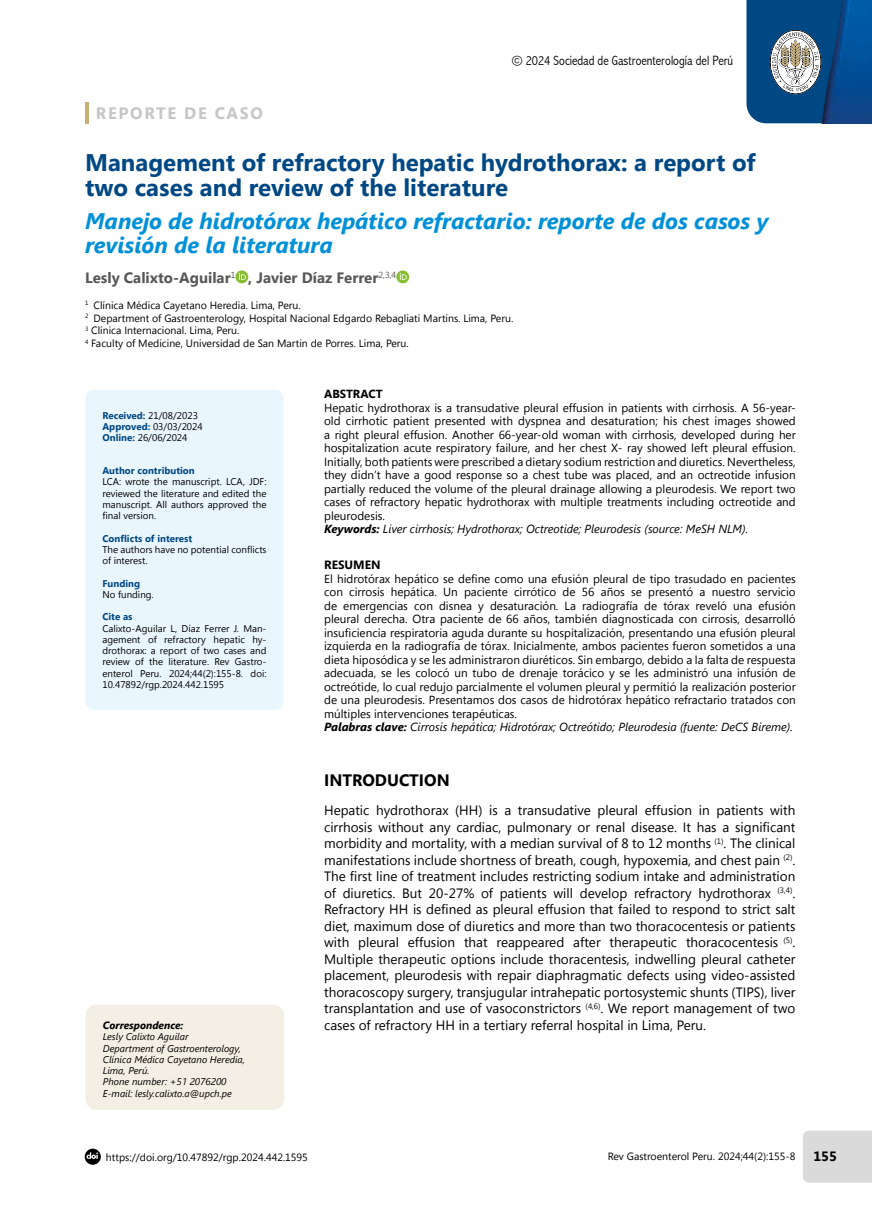
<style>
.page{position:relative;width:872px;height:1212px;background:#fff}
.page>*{position:absolute;margin:0;border:0;box-sizing:border-box;transform-origin:0 0}
.t1{font:700 24px/25.5px "Segoe UI";color:#004884}
.t2{font:italic 700 22.5px/24px "Segoe UI";color:#0090d7}
.t3{font:700 16.5px "Segoe UI";letter-spacing:.1em;color:#c6c6c6}
.t4{font:700 16.5px "Segoe UI";color:#000}
.t5{font:700 15px "Segoe UI";color:#575756}
.t6{font:13.5px/16.5px "Segoe UI";color:#000;text-align:justify}
.t7{font:300 condensed 13.5px "Abadi";color:#000}
.t8{font:700 13.5px "Segoe UI";color:#000}
.t9{font:700 12px "Segoe UI";color:#000}
.t10{font:11.7px/13.5px "Segoe UI";color:#000}
.t11{font:700 11.7px "Segoe UI";color:#000}
.t12{font:10.5px/12.8px "Segoe UI";color:#000}
.t13{font:italic 700 10.5px "Segoe UI";color:#000}
.t14{font:9.75px/11.2px "Segoe UI";color:#000}
.t15{font:italic 9.75px/11.2px "Segoe UI";color:#000}
.t16{font:700 9.75px "Segoe UI";color:#004884}
.s1{font-weight:700;color:#004884}
.s2{font-weight:700;font-style:italic}
.s3{font-style:italic}
</style>
<div class="page">
<svg style="left:85px;top:1148px;width:16px;height:17px"></svg>
<div style="left:803px;top:1130px;width:69px;height:52px;background:#dadada"></div>
<svg style="left:746px;top:0;width:66px;height:123px;background:#3c6d95"></svg>
<img style="left:812px;top:0;width:60px;height:123px">
<hr style="left:85px;top:102px;width:3px;height:22px;background:#c9af76">
<svg style="left:235px;top:270px;width:13px;height:13px"></svg>
<svg style="left:239px;top:273px;width:7px;height:7px"></svg>
<svg style="left:396px;top:270px;width:13px;height:13px"></svg>
<svg style="left:400px;top:273px;width:7px;height:7px"></svg>
<div style="left:85px;top:390px;width:198px;height:320px;background:#eaf6fe;border-radius:9px"></div>
<div style="left:85px;top:1005px;width:199px;height:105px;background:#f4efe4;border-radius:11px"></div>
<h3 class="t3" style="left:96px;top:102px;width:168px">REPORTE DE CASO</h3>
<p class="t7" style="left:512px;top:52px;width:223px">© 2024 Sociedad de Gastroenterología del Perú</p>
<h1 class="t1" style="left:85px;top:148px;width:672px">Management of refractory hepatic hydrothorax: a report of two cases and review of the literature</h1>
<h2 class="t2" style="left:85px;top:205px;width:685px">Manejo de hidrotórax hepático refractario: reporte de dos casos y revisión de la literatura</h2>
<p class="t5" style="left:85px;top:267px;width:313px">Lesly Calixto-Aguilar<sup>1</sup> , Javier Díaz Ferrer<sup>2,3,4</sup></p>
<p class="t12" style="left:85px;top:298px;width:430px"><sup>1</sup> Clínica Médica Cayetano Heredia. Lima, Peru.<br><sup>2</sup> Department of Gastroenterology, Hospital Nacional Edgardo Rebagliati Martins. Lima, Peru.<br><sup>3</sup> Clínica Internacional. Lima, Peru.<br><sup>4</sup> Faculty of Medicine, Universidad de San Martin de Porres. Lima, Peru.</p>
<p class="t14" style="left:102px;top:409px;width:102px"><span class="s1">Received:</span> 21/08/2023<br><span class="s1">Approved:</span> 03/03/2024<br><span class="s1">Online:</span> 26/06/2024</p>
<p class="t16" style="left:102px;top:464px;width:94px">Author contribution</p>
<p class="t14" style="left:102px;top:476px;width:166px;text-align:justify">LCA: wrote the manuscript. LCA, JDF: reviewed the literature and edited the manuscript. All authors approved the final version.</p>
<p class="t16" style="left:102px;top:531px;width:91px">Conflicts of interest</p>
<p class="t14" style="left:102px;top:543px;width:166px">The authors have no potential conflicts of interest.</p>
<p class="t16" style="left:102px;top:576px;width:39px">Funding</p>
<p class="t14" style="left:102px;top:588px;width:53px">No funding.</p>
<p class="t16" style="left:102px;top:610px;width:32px">Cite as</p>
<p class="t14" style="left:102px;top:622px;width:166px;text-align:justify">Calixto-Aguilar L, Díaz Ferrer J. Man&shy;agement of refractory hepatic hy&shy;drothorax: a report of two cases and review of the literature. Rev Gastro&shy;enterol Peru. 2024;44(2):155-8. doi:<br>10.47892/rgp.2024.442.1595</p>
<p class="t13" style="left:103px;top:1015px;width:82px">Correspondence:</p>
<p class="t15" style="left:103px;top:1031px;width:144px">Lesly Calixto Aguilar<br>Department of Gastroenterology,<br>Clínica Médica Cayetano Heredia,<br>Lima, Perú.<br>Phone number: +51 2076200<br>E-mail: lesly.calixto.a@upch.pe</p>
<p class="t11" style="left:324px;top:386px;width:60px">ABSTRACT</p>
<p class="t10" style="left:324px;top:400px;width:473px">Hepatic hydrothorax is a transudative pleural effusion in patients with cirrhosis. A 56-year&shy;old cirrhotic patient presented with dyspnea and desaturation; his chest images showed a right pleural effusion. Another 66-year-old woman with cirrhosis, developed during her hospitalization acute respiratory failure, and her chest X- ray showed left pleural effusion.<br>Initially, both patients were prescribed a dietary sodium restriction and diuretics. Nevertheless, they didn’t have a good response so a chest tube was placed, and an octreotide infusion partially reduced the volume of the pleural drainage allowing a pleurodesis. We report two cases of refractory hepatic hydrothorax with multiple treatments including octreotide and pleurodesis.<br><span class="s2">Keywords:</span> <span class="s3">Liver cirrhosis; Hydrothorax; Octreotide; Pleurodesis (source: MeSH NLM).</span></p>
<p class="t9" style="left:324px;top:556px;width:58px">RESUMEN</p>
<p class="t10" style="left:324px;top:571px;width:473px">El hidrotórax hepático se define como una efusión pleural de tipo trasudado en pacientes con cirrosis hepática. Un paciente cirrótico de 56 años se presentó a nuestro servicio de emergencias con disnea y desaturación. La radiografía de tórax reveló una efusión pleural derecha. Otra paciente de 66 años, también diagnosticada con cirrosis, desarrolló insuficiencia respiratoria aguda durante su hospitalización, presentando una efusión pleural izquierda en la radiografía de tórax. Inicialmente, ambos pacientes fueron sometidos a una dieta hiposódica y se les administraron diuréticos. Sin embargo, debido a la falta de respuesta adecuada, se les colocó un tubo de drenaje torácico y se les administró una infusión de octreótide, lo cual redujo parcialmente el volumen pleural y permitió la realización posterior de una pleurodesis. Presentamos dos casos de hidrotórax hepático refractario tratados con múltiples intervenciones terapéuticas.<br><span class="s2">Palabras clave:</span> <span class="s3">Cirrosis hepática; Hidrotórax; Octreótido; Pleurodesia (fuente: DeCS Bireme).</span></p>
<h3 class="t4" style="left:324px;top:768px;width:127px">INTRODUCTION</h3>
<p class="t6" style="left:324px;top:802px;width:473px">Hepatic hydrothorax (HH) is a transudative pleural effusion in patients with cirrhosis without any cardiac, pulmonary or renal disease. It has a significant morbidity and mortality, with a median survival of 8 to 12 months <sup>(1)</sup>. The clinical manifestations include shortness of breath, cough, hypoxemia, and chest pain <sup>(2)</sup>.<br>The first line of treatment includes restricting sodium intake and administration of diuretics. But 20-27% of patients will develop refractory hydrothorax <sup>(3,4)</sup>.<br>Refractory HH is defined as pleural effusion that failed to respond to strict salt diet, maximum dose of diuretics and more than two thoracocentesis or patients with pleural effusion that reappeared after therapeutic thoracocentesis <sup>(5)</sup>.<br>Multiple therapeutic options include thoracentesis, indwelling pleural catheter placement, pleurodesis with repair diaphragmatic defects using video-assisted thoracoscopy surgery, transjugular intrahepatic portosystemic shunts (TIPS), liver transplantation and use of vasoconstrictors <sup>(4,6)</sup>. We report management of two cases of refractory HH in a tertiary referral hospital in Lima, Peru.</p>
<p class="t12" style="left:106px;top:1150px;width:203px">https://doi.org/10.47892/rgp.2024.442.1595</p>
<p class="t12" style="left:607px;top:1150px;width:189px">Rev Gastroenterol Peru. 2024;44(2):155-8</p>
<p class="t8" style="left:813px;top:1146px;width:25px">155</p>
</div>
